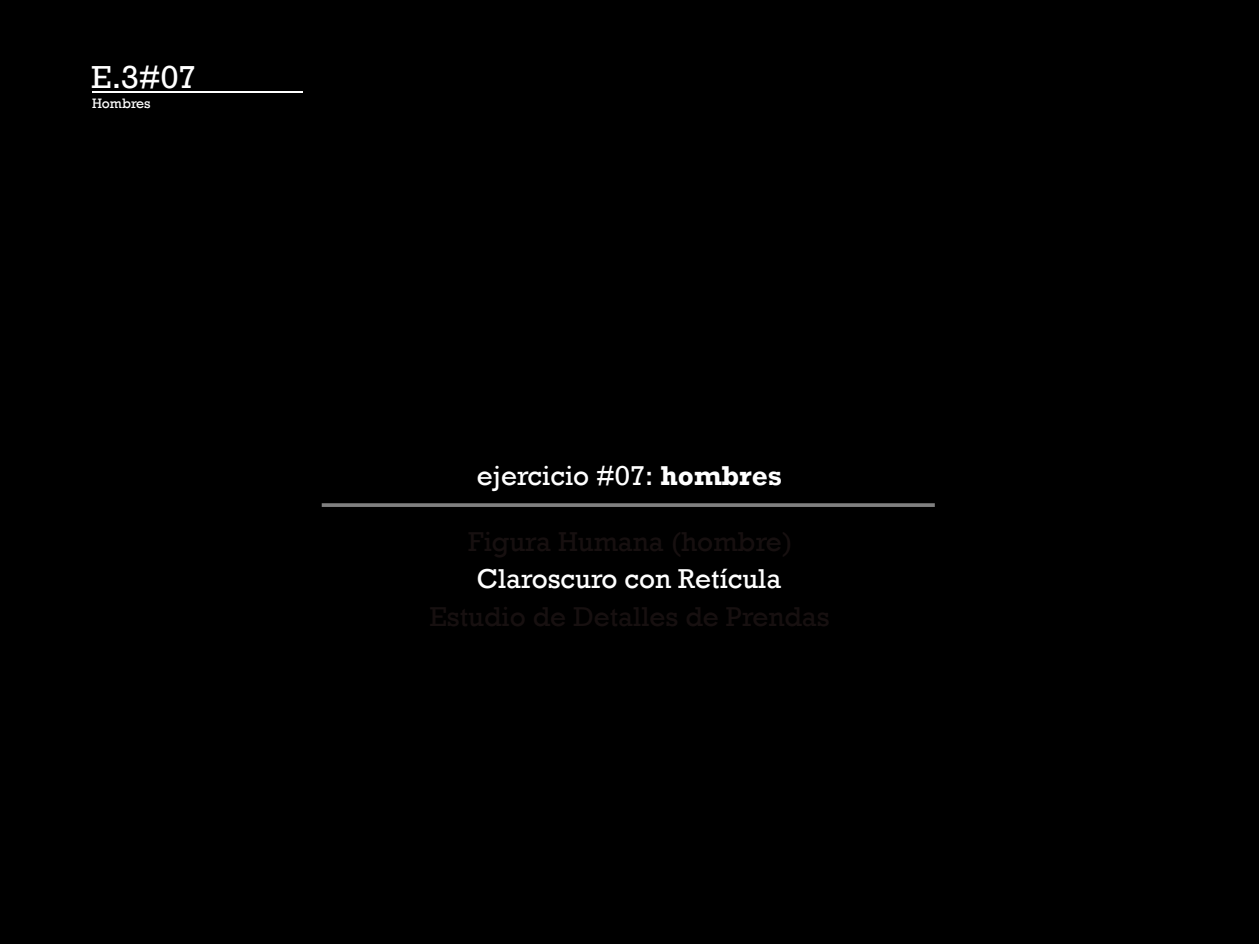
<style>
.page{position:relative;width:1259px;height:944px;background:#fff}
.page>*{position:absolute;margin:0;border:0;box-sizing:border-box;transform-origin:0 0}
.t1{font:32.55px "Rockwell";color:#fff}
.t2{font:28px "Rockwell";color:#171010}
.t3{font:28px "Rockwell";color:#fff}
.t4{font:14px "Rockwell";color:#fff}
.s1{font-weight:700}
</style>
<div class="page">
<div style="left:0;top:0;width:1258px;height:943px;background:#000"></div>
<svg style="left:322px;top:503px;width:612px;height:4px;background:#777"></svg>
<hr style="left:92px;top:91px;width:211px;height:1px;background:#fff">
<p class="t1" style="left:91px;top:58px;width:106px">E.3#07</p>
<p class="t4" style="left:92px;top:95px;width:60px">Hombres</p>
<p class="t3" style="left:477px;top:459px;width:307px">ejercicio #07: <span class="s1">hombres</span></p>
<p class="t2" style="left:468px;top:525px;width:326px">Figura Humana (hombre)</p>
<p class="t3" style="left:477px;top:563px;width:306px">Claroscuro con Retícula</p>
<p class="t2" style="left:429px;top:600px;width:401px">Estudio de Detalles de Prendas</p>
</div>
